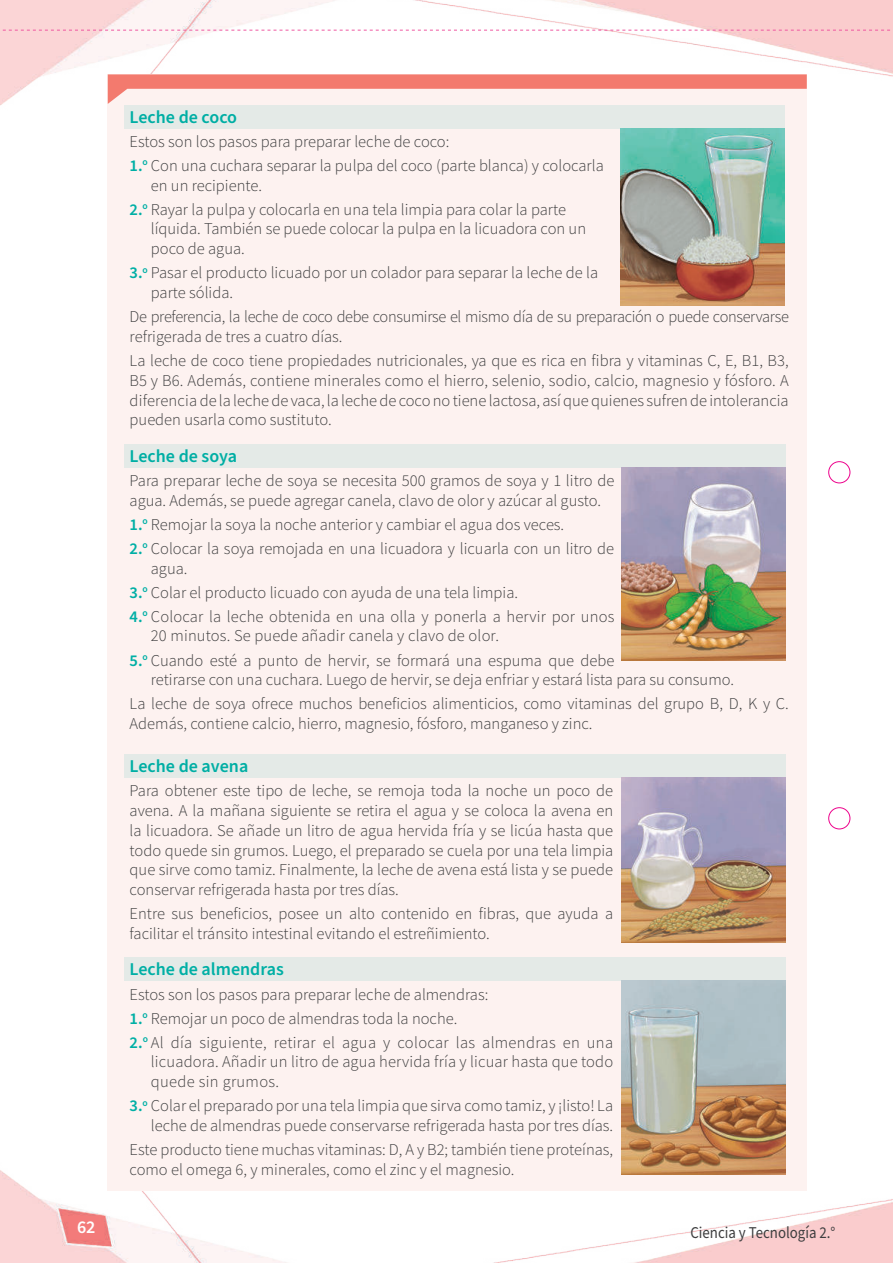
<style>
.page{position:relative;width:893px;height:1263px;background:#fff}
.page>*{position:absolute;margin:0;border:0;box-sizing:border-box;transform-origin:0 0}
.t1{font:600 18px "Source Sans Pro";color:#00afa5}
.t2{font:600 18px "Source Sans Pro";color:#fff}
.t3{font:300 16.5px/19.8px "Source Sans Pro";color:#3e3e3f}
.t4{font:300 16.5px/19.8px "Source Sans Pro";letter-spacing:-.02em;color:#3e3e3f}
.t5{font:16.5px "Source Sans Pro";color:#3e3e3f;scale:.9 1}
.s1{font-weight:600;color:#00afa5}
</style>
<div class="page">
<img style="left:0;top:0;width:893px;height:1263px">
<div style="left:108px;top:74px;width:699px;height:1117px;background:#fdf2f0"></div>
<svg style="left:108px;top:74px;width:699px;height:30px"></svg>
<div style="left:606px;top:123px;width:287px;height:168px;background:linear-gradient(to bottom,#fcfafa,#fdf8f7)"></div>
<div style="left:614px;top:455px;width:279px;height:206px;background:linear-gradient(to bottom,#fefbfa,#fefbfa)"></div>
<div style="left:613px;top:761px;width:280px;height:208px;background:linear-gradient(to right,#fcedeb,#fefdfd)"></div>
<div style="left:613px;top:969px;width:280px;height:196px;background:linear-gradient(to bottom,#fdfcfb,#fdf9f8)"></div>
<div style="left:124px;top:105px;width:661px;height:24px;background:#e4eae7"></div>
<div style="left:124px;top:444px;width:661px;height:24px;background:#e4eae7"></div>
<div style="left:124px;top:754px;width:661px;height:23px;background:#e4eae7"></div>
<div style="left:124px;top:957px;width:661px;height:24px;background:#e4eae7"></div>
<img style="left:621px;top:129px;width:164px;height:176px">
<img style="left:621px;top:468px;width:164px;height:193px">
<img style="left:621px;top:777px;width:164px;height:166px">
<img style="left:621px;top:981px;width:164px;height:194px">
<svg style="left:0;top:30px;width:893px;height:1px"></svg>
<svg style="left:828px;top:461px;width:23px;height:369px"></svg>
<p class="t1" style="left:130px;top:108px;width:109px">Leche de coco</p>
<p class="t3" style="left:130px;top:130px;width:476px;line-height:24px">Estos son los pasos para preparar leche de coco:<br><span class="s1">1.</span><sup>o</sup> Con una cuchara separar la pulpa del coco (parte blanca) y colocarla</p>
<p class="t3" style="left:130px;top:173px;width:438px;line-height:24px;text-indent:21px">en un recipiente.<br><span class="s1">2.</span><sup>o</sup> Rayar la pulpa y colocarla en una tela limpia para colar la parte</p>
<p class="t3" style="left:151px;top:219px;width:437px">líquida. También se puede colocar la pulpa en la licuadora con un poco de agua.</p>
<p class="t3" style="left:151px;top:263px;width:449px;text-indent:-21px"><span class="s1">3.</span><sup>o</sup> Pasar el producto licuado por un colador para separar la leche de la parte sólida.</p>
<p class="t4" style="left:130px;top:307px;width:661px">De preferencia, la leche de coco debe consumirse el mismo día de su preparación o puede conservarse refrigerada de tres a cuatro días.</p>
<p class="t3" style="left:130px;top:351px;width:661px;text-align:justify">La leche de coco tiene propiedades nutricionales, ya que es rica en fibra y vitaminas C, E, B1, B3, B5 y B6. Además, contiene minerales como el hierro, selenio, sodio, calcio, magnesio y fósforo. A diferencia de la leche de vaca, la leche de coco no tiene lactosa, así que quienes sufren de intolerancia pueden usarla como sustituto.</p>
<p class="t1" style="left:130px;top:447px;width:109px">Leche de soya</p>
<p class="t3" style="left:130px;top:471px;width:486px">Para preparar leche de soya se necesita 500 gramos de soya y 1 litro de agua. Además, se puede agregar canela, clavo de olor y azúcar al gusto.</p>
<p class="t3" style="left:130px;top:512px;width:486px;line-height:24px"><span class="s1">1.</span><sup>o</sup> Remojar la soya la noche anterior y cambiar el agua dos veces.<br><span class="s1">2.</span><sup>o</sup> Colocar la soya remojada en una licuadora y licuarla con un litro de</p>
<p class="t3" style="left:130px;top:556px;width:486px;line-height:24px;text-indent:21px">agua.<br><span class="s1">3.</span><sup>o</sup> Colar el producto licuado con ayuda de una tela limpia.<br><span class="s1">4.</span><sup>o</sup> Colocar la leche obtenida en una olla y ponerla a hervir por unos</p>
<p class="t3" style="left:130px;top:624px;width:486px;line-height:24px;text-indent:21px">20 minutos. Se puede añadir canela y clavo de olor.<br><span class="s1">5.</span><sup>o</sup> Cuando esté a punto de hervir, se formará una espuma que debe</p>
<p class="t3" style="left:130px;top:668px;width:661px;line-height:24px;text-indent:21px">retirarse con una cuchara. Luego de hervir, se deja enfriar y estará lista para su consumo.<br>La leche de soya ofrece muchos beneficios alimenticios, como vitaminas del grupo B, D, K y C.</p>
<p class="t3" style="left:130px;top:714px;width:464px">Además, contiene calcio, hierro, magnesio, fósforo, manganeso y zinc.</p>
<p class="t1" style="left:130px;top:757px;width:120px">Leche de avena</p>
<p class="t3" style="left:130px;top:781px;width:485px;text-align:justify">Para obtener este tipo de leche, se remoja toda la noche un poco de avena. A la mañana siguiente se retira el agua y se coloca la avena en la licuadora. Se añade un litro de agua hervida fría y se licúa hasta que todo quede sin grumos. Luego, el preparado se cuela por una tela limpia que sirve como tamiz. Finalmente, la leche de avena está lista y se puede conservar refrigerada hasta por tres días.</p>
<p class="t3" style="left:130px;top:904px;width:485px">Entre sus beneficios, posee un alto contenido en fibras, que ayuda a facilitar el tránsito intestinal evitando el estreñimiento.</p>
<p class="t1" style="left:130px;top:961px;width:156px">Leche de almendras</p>
<p class="t3" style="left:130px;top:982px;width:485px;line-height:24px">Estos son los pasos para preparar leche de almendras:<br><span class="s1">1.</span><sup>o</sup> Remojar un poco de almendras toda la noche.<br><span class="s1">2.</span><sup>o</sup> Al día siguiente, retirar el agua y colocar las almendras en una</p>
<p class="t3" style="left:151px;top:1052px;width:464px">licuadora. Añadir un litro de agua hervida fría y licuar hasta que todo quede sin grumos.</p>
<p class="t3" style="left:130px;top:1096px;width:485px;text-align:right"><span class="s1">3.</span><sup>o</sup> Colar el preparado por una tela limpia que sirva como tamiz, y ¡listo! La leche de almendras puede conservarse refrigerada hasta por tres días.</p>
<p class="t3" style="left:130px;top:1140px;width:485px">Este producto tiene muchas vitaminas: D, A y B2; también tiene proteínas, como el omega 6, y minerales, como el zinc y el magnesio.</p>
<p class="t2" style="left:77px;top:1218px;width:20px">62</p>
<p class="t5" style="left:690px;top:1225px;width:163px">Ciencia y Tecnología 2.°</p>
</div>
